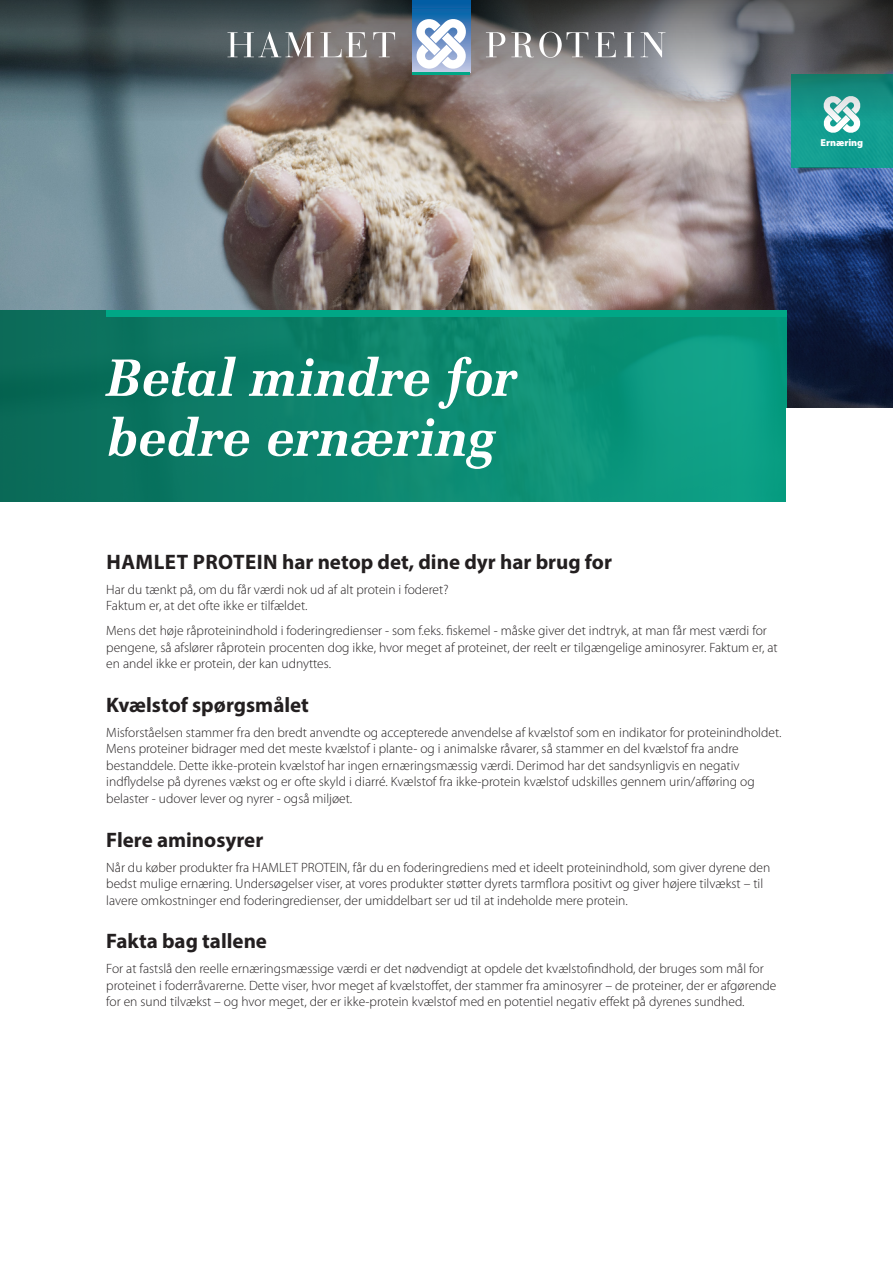
<style>
.page{position:relative;width:893px;height:1263px;background:#fff}
.page>*{position:absolute;margin:0;border:0;box-sizing:border-box;transform-origin:0 0}
.Headline{font:italic 700 52.5px/60px "Melior LT Std";letter-spacing:-.01em;color:#fff}
.Bodytext_header{font:700 21px "Myriad Pro";color:#231f20}
.Bodytext{font:300 13.5px/16.5px "Myriad Pro";color:#231f20}
.t1{font:900 10.05px "Myriad Pro";color:#fff}
</style>
<div class="page">
<img style="left:0;top:132px;width:893px;height:276px">
<div style="left:0;top:310px;width:787px;height:192px;background:linear-gradient(to right,#0b6a57,#0ea387)"></div>
<div style="left:106px;top:310px;width:681px;height:7px;background:#00a786"></div>
<img style="left:793px;top:168px;width:77px;height:11px">
<div style="left:791px;top:74px;width:102px;height:94px;background:#139f92"></div>
<svg style="left:830px;top:132px;width:24px;height:1px"></svg>
<img style="left:0;top:0;width:893px;height:132px">
<svg style="left:412px;top:0;width:58px;height:72px"></svg>
<svg style="left:415px;top:18px;width:52px;height:52px"></svg>
<hr style="left:412px;top:72px;width:58px;height:2px;background:#00a786">
<svg style="left:227px;top:32px;width:87px;height:25px"></svg>
<svg style="left:320px;top:32px;width:46px;height:25px"></svg>
<svg style="left:373px;top:32px;width:22px;height:25px"></svg>
<svg style="left:486px;top:32px;width:19px;height:25px"></svg>
<svg style="left:511px;top:32px;width:77px;height:26px"></svg>
<svg style="left:595px;top:32px;width:21px;height:25px"></svg>
<svg style="left:624px;top:32px;width:10px;height:25px"></svg>
<svg style="left:641px;top:32px;width:24px;height:25px"></svg>
<p class="t1" style="left:821px;top:136px;width:44px">Ernæring</p>
<p class="Headline" style="left:106px;top:348px;width:411px">Betal mindre for bedre ernæring</p>
<p class="Bodytext_header" style="left:107px;top:548px;width:507px">HAMLET PROTEIN har netop det, dine dyr har brug for</p>
<p class="Bodytext" style="left:106px;top:581px;width:344px">Har du tænkt på, om du får værdi nok ud af alt protein i foderet?<br>Faktum er, at det ofte ikke er tilfældet.</p>
<p class="Bodytext" style="left:106px;top:622px;width:673px">Mens det høje råproteinindhold i foderingredienser - som f.eks. fiskemel - måske giver det indtryk, at man får mest værdi for pengene, så afslører råprotein procenten dog ikke, hvor meget af proteinet, der reelt er tilgængelige aminosyrer. Faktum er, at en andel ikke er protein, der kan udnyttes.</p>
<p class="Bodytext_header" style="left:106px;top:691px;width:204px">Kvælstof spørgsmålet</p>
<p class="Bodytext" style="left:106px;top:724px;width:677px">Misforståelsen stammer fra den bredt anvendte og accepterede anvendelse af kvælstof som en indikator for proteinindholdet.<br>Mens proteiner bidrager med det meste kvælstof i plante- og i animalske råvarer, så stammer en del kvælstof fra andre bestanddele. Dette ikke-protein kvælstof har ingen ernæringsmæssig værdi. Derimod har det sandsynligvis en negativ indflydelse på dyrenes vækst og er ofte skyld i diarré. Kvælstof fra ikke-protein kvælstof udskilles gennem urin/afføring og belaster - udover lever og nyrer - også miljøet.</p>
<p class="Bodytext_header" style="left:106px;top:826px;width:159px">Flere aminosyrer</p>
<p class="Bodytext" style="left:106px;top:859px;width:665px">Når du køber produkter fra HAMLET PROTEIN, får du en foderingrediens med et ideelt proteinindhold, som giver dyrene den bedst mulige ernæring. Undersøgelser viser, at vores produkter støtter dyrets tarmflora positivt og giver højere tilvækst – til lavere omkostninger end foderingredienser, der umiddelbart ser ud til at indeholde mere protein.</p>
<p class="Bodytext_header" style="left:106px;top:928px;width:162px">Fakta bag tallene</p>
<p class="Bodytext" style="left:106px;top:960px;width:671px">For at fastslå den reelle ernæringsmæssige værdi er det nødvendigt at opdele det kvælstofindhold, der bruges som mål for proteinet i foderråvarerne. Dette viser, hvor meget af kvælstoffet, der stammer fra aminosyrer – de proteiner, der er afgørende for en sund tilvækst – og hvor meget, der er ikke-protein kvælstof med en potentiel negativ effekt på dyrenes sundhed.</p>
</div>
